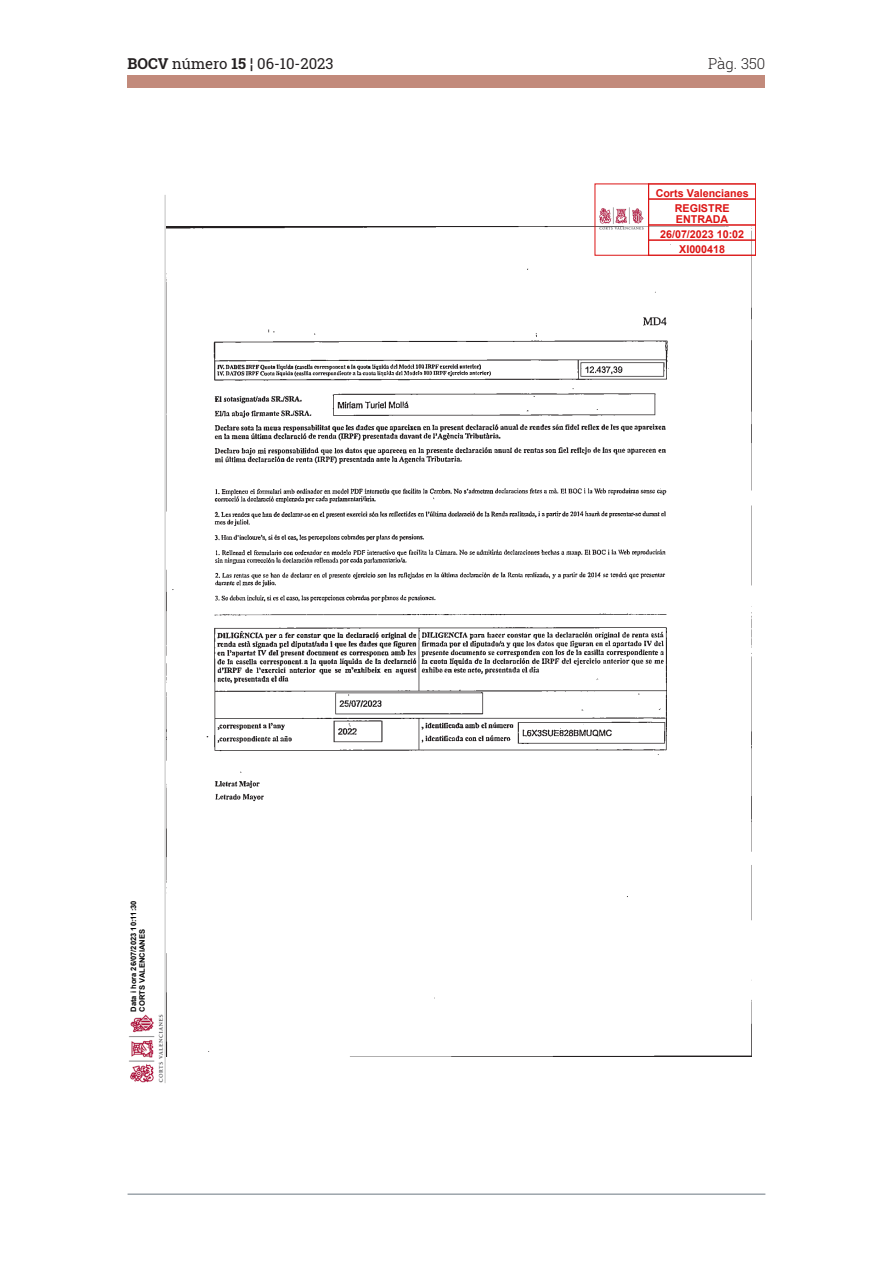
<style>
.page{position:relative;width:893px;height:1263px;background:#fff}
.page>*{position:absolute;margin:0;border:0;box-sizing:border-box;transform-origin:0 0}
.t1{font:15px "Roboto Slab";color:#231f20}
.t2{font:300 15px "Roboto Slab";color:#231f20}
.t3{font:700 10.8px/15.1px "Arial";color:#dc1414;text-align:center}
.t4{font:700 7.5px/8.6px "Arial";color:#000}
.s1{font-weight:700}
</style>
<div class="page">
<hr style="left:128px;top:1193px;width:637px;height:2px;background:#9da5ab">
<div style="left:128px;top:75px;width:637px;height:13px;background:#c28a7b"></div>
<img style="left:129px;top:1012px;width:39px;height:71px">
<hr style="left:165px;top:195px;width:1px;height:888px;background:#c0c0c0">
<img style="left:166px;top:227px;width:585px;height:829px">
<div style="left:648px;top:199px;width:108px;height:26px;border:1px solid #dc1414"></div>
<div style="left:648px;top:225px;width:108px;height:15px;border:1px solid #dc1414"></div>
<div style="left:648px;top:240px;width:108px;height:15px;border:1px solid #dc1414"></div>
<img style="left:598px;top:207px;width:48px;height:26px">
<svg style="left:182px;top:818px;width:236px;height:127px"></svg>
<svg style="left:279px;top:765px;width:415px;height:128px"></svg>
<h1 class="t1" style="left:128px;top:53px;width:208px"><span class="s1">BOCV</span> número <span class="s1">15</span> ¦ 06-10-2023</h1>
<h1 class="t2" style="left:708px;top:53px;width:59px">Pàg. 350</h1>
<p class="t4" style="left:129px;top:1012px;width:113px;rotate:-90deg">Data i hora 26/07/2023 10:11:30<br>CORTS VALENCIANES</p>
<p class="t3" style="left:656px;top:186px;width:94px">Corts Valencianes<br>REGISTRE</p>
<p class="t3" style="left:660px;top:212px;width:86px">ENTRADA<br>26/07/2023 10:02<br>XI000418</p>
</div>
